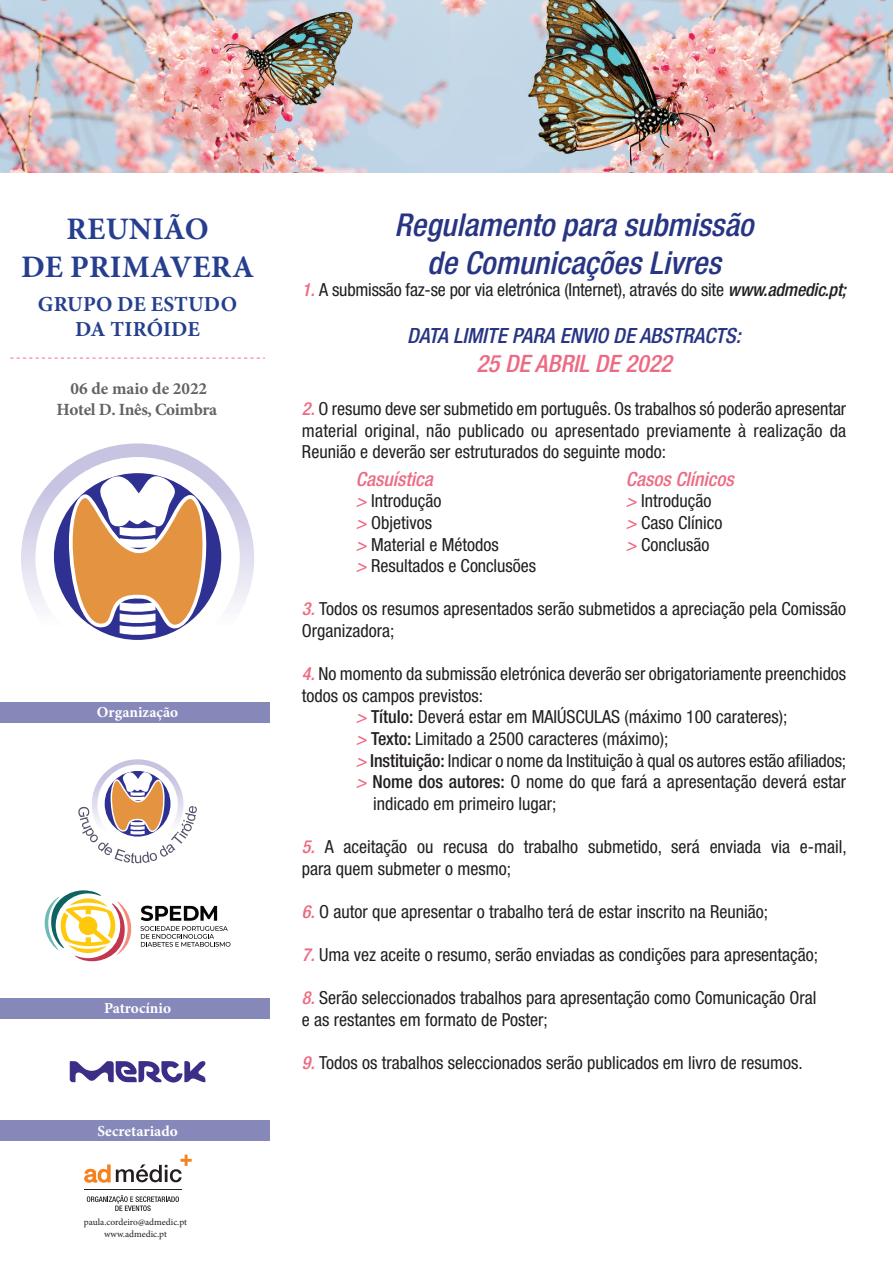
<style>
.page{position:relative;width:893px;height:1263px;background:#fff}
.page>*{position:absolute;margin:0;border:0;box-sizing:border-box;transform-origin:0 0}
.t1{font:italic 500 condensed 31.5px "Helvetica Neue LT Std";color:#273583}
.t2{font:700 31.35px/37.7px "Minion Pro";letter-spacing:.01em;color:#253f8e;text-align:center}
.t3{font:italic 500 condensed 24px "Helvetica Neue LT Std";color:#ed6a83}
.t4{font:700 21.45px/25.7px "Minion Pro";letter-spacing:.01em;color:#253f8e;text-align:center}
.t5{font:italic 500 condensed 21px "Helvetica Neue LT Std";color:#273583}
.t6{font:italic 500 condensed 19.5px "Helvetica Neue LT Std";color:#ed6a83}
.t7{font:condensed 18px/21.6px "Helvetica Neue LT Std";color:#231f20}
.t8{font:700 17.1px/20.5px "Minion Pro";letter-spacing:-.02em;color:#636366;text-align:center}
.t9{font:700 15.3px "Minion Pro";color:#fff}
.t10{font:9.3px/11.2px "Minion Pro";color:#231f20;text-align:center}
.s1{font-weight:500;font-style:italic;color:#ed6a83}
.s2{font-weight:500;font-style:italic}
.s3{font-weight:500}
</style>
<div class="page">
<img style="left:0;top:0;width:893px;height:172px">
<img style="left:21px;top:443px;width:233px;height:161px">
<div style="left:35px;top:457px;width:205px;height:202px;background:#fff;border-radius:50%"></div>
<div style="left:54px;top:473px;width:167px;height:167px;background:#2e3092;border-radius:50%"></div>
<svg style="left:69px;top:467px;width:138px;height:168px"></svg>
<svg style="left:70px;top:1061px;width:135px;height:21px"></svg>
<svg style="left:10px;top:358px;width:255px;height:1px"></svg>
<div style="left:0;top:702px;width:269px;height:20px;background:#8688ba"></div>
<div style="left:0;top:998px;width:269px;height:20px;background:#8688ba"></div>
<div style="left:0;top:1120px;width:269px;height:20px;background:#8688ba"></div>
<svg style="left:140px;top:906px;width:90px;height:41px"></svg>
<svg style="left:45px;top:890px;width:86px;height:71px"></svg>
<img style="left:111px;top:759px;width:53px;height:9px">
<svg style="left:78px;top:768px;width:119px;height:95px"></svg>
<hr style="left:84px;top:1189px;width:98px;height:1px;background:#231f20">
<svg style="left:84px;top:1155px;width:108px;height:28px"></svg>
<svg style="left:87px;top:1195px;width:92px;height:16px"></svg>
<h2 class="t2" style="left:21px;top:210px;width:235px">REUNIÃO<br>DE PRIMAVERA</h2>
<p class="t4" style="left:38px;top:291px;width:201px">GRUPO DE ESTUDO<br>DA TIRÓIDE</p>
<p class="t8" style="left:57px;top:378px;width:162px">06 de maio de 2022<br>Hotel D. Inês, Coimbra</p>
<p class="t9" style="left:97px;top:701px;width:83px">Organização</p>
<p class="t9" style="left:104px;top:997px;width:69px">Patrocínio</p>
<p class="t9" style="left:97px;top:1120px;width:82px">Secretariado</p>
<p class="t10" style="left:84px;top:1217px;width:105px">paula.cordeiro@admedic.pt www.admedic.pt</p>
<p class="t1" style="left:395px;top:206px;width:360px">Regulamento para submissão</p>
<p class="t1" style="left:427px;top:244px;width:295px">de Comunicações Livres</p>
<p class="t7" style="left:302px;top:278px;width:546px"><span class="s1">1.</span> A submissão faz-se por via eletrónica (Internet), através do site <span class="s2">www.admedic.pt;</span></p>
<p class="t5" style="left:407px;top:323px;width:335px">DATA LIMITE PARA ENVIO DE ABSTRACTS:</p>
<p class="t3" style="left:476px;top:349px;width:197px">25 DE ABRIL DE 2022</p>
<p class="t7" style="left:302px;top:398px;width:546px;text-align:justify"><span class="s1">2.</span> O resumo deve ser submetido em português. Os trabalhos só poderão apresentar material original, não publicado ou apresentado previamente à realização da Reunião e deverão ser estruturados do seguinte modo:</p>
<p class="t6" style="left:356px;top:467px;width:78px">Casuística</p>
<p class="t6" style="left:626px;top:467px;width:109px">Casos Clínicos</p>
<p class="t7" style="left:356px;top:490px;width:87px"><span class="s1">&gt;</span> Introdução</p>
<p class="t7" style="left:626px;top:490px;width:87px"><span class="s1">&gt;</span> Introdução</p>
<p class="t7" style="left:356px;top:512px;width:78px"><span class="s1">&gt;</span> Objetivos</p>
<p class="t7" style="left:626px;top:512px;width:98px"><span class="s1">&gt;</span> Caso Clínico</p>
<p class="t7" style="left:356px;top:533px;width:144px"><span class="s1">&gt;</span> Material e Métodos</p>
<p class="t7" style="left:626px;top:533px;width:85px"><span class="s1">&gt;</span> Conclusão</p>
<p class="t7" style="left:356px;top:555px;width:182px"><span class="s1">&gt;</span> Resultados e Conclusões</p>
<p class="t7" style="left:302px;top:598px;width:546px"><span class="s1">3.</span> Todos os resumos apresentados serão submetidos a apreciação pela Comissão<br>Organizadora;</p>
<p class="t7" style="left:302px;top:663px;width:546px"><span class="s1">4.</span> No momento da submissão eletrónica deverão ser obrigatoriamente preenchidos todos os campos previstos:</p>
<p class="t7" style="left:356px;top:706px;width:433px"><span class="s1">&gt;</span> <span class="s3">Título:</span> Deverá estar em MAIÚSCULAS (máximo 100 carateres);</p>
<p class="t7" style="left:356px;top:728px;width:314px"><span class="s1">&gt;</span> <span class="s3">Texto:</span> Limitado a 2500 caracteres (máximo);</p>
<p class="t7" style="left:356px;top:749px;width:492px"><span class="s1">&gt;</span> <span class="s3">Instituição:</span> Indicar o nome da Instituição à qual os autores estão afiliados;</p>
<p class="t7" style="left:373px;top:771px;width:475px;text-indent:-17px"><span class="s1">&gt;</span> <span class="s3">Nome dos autores:</span> O nome do que fará a apresentação deverá estar indicado em primeiro lugar;</p>
<p class="t7" style="left:302px;top:836px;width:546px"><span class="s1">5.</span> A aceitação ou recusa do trabalho submetido, será enviada via e-mail, para quem submeter o mesmo;</p>
<p class="t7" style="left:302px;top:900px;width:468px"><span class="s1">6.</span> O autor que apresentar o trabalho terá de estar inscrito na Reunião;</p>
<p class="t7" style="left:302px;top:944px;width:518px"><span class="s1">7.</span> Uma vez aceite o resumo, serão enviadas as condições para apresentação;</p>
<p class="t7" style="left:302px;top:987px;width:516px"><span class="s1">8.</span> Serão seleccionados trabalhos para apresentação como Comunicação Oral</p>
<p class="t7" style="left:302px;top:1008px;width:247px">e as restantes em formato de Poster;</p>
<p class="t7" style="left:302px;top:1052px;width:502px"><span class="s1">9.</span> Todos os trabalhos seleccionados serão publicados em livro de resumos.</p>
</div>
